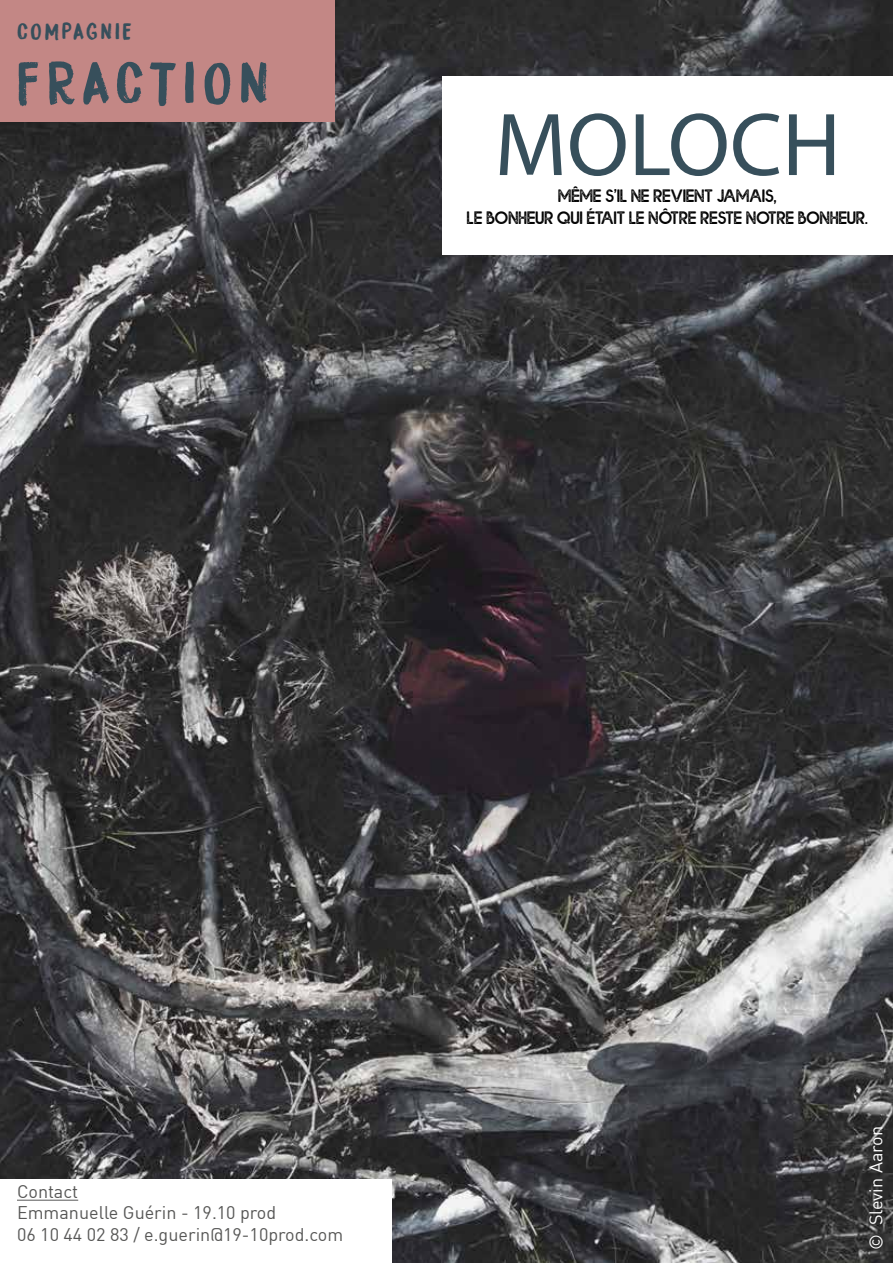
<style>
.page{position:relative;width:893px;height:1263px;background:#fff}
.page>*{position:absolute;margin:0;border:0;box-sizing:border-box;transform-origin:0 0}
.t1{font:90px "Myriad Pro";color:#374f5b}
.t2{font:54px "DK Bocadillo";letter-spacing:.11em;color:#374f5b}
.t3{font:21px "DK Bocadillo";letter-spacing:.14em;color:#374f5b}
.t4{font:18px/22.2px "Bolde Rough";color:#000;text-align:center}
.t5{font:18px/21.6px "DIN";color:#575756}
.t6{font:18px "DIN";color:#fff}
</style>
<div class="page">
<img style="left:0;top:0;width:893px;height:1263px">
<div style="left:442px;top:77px;width:451px;height:178px;background:#fff"></div>
<div style="left:0;top:0;width:334px;height:122px;background:#c38785"></div>
<div style="left:0;top:1180px;width:392px;height:83px;background:#fff"></div>
<hr style="left:17px;top:1200px;width:61px;height:1px;background:#575756">
<p class="t3" style="left:17px;top:18px;width:116px">COMPAGNIE</p>
<h2 class="t2" style="left:17px;top:49px;width:253px">FRACTION</h2>
<h1 class="t1" style="left:495px;top:89px;width:348px">MOLOCH</h1>
<p class="t4" style="left:467px;top:182px;width:402px">MÊME S’IL NE REVIENT JAMAIS,<br>LE BONHEUR QUI ÉTAIT LE NÔTRE RESTE NOTRE BONHEUR.</p>
<p class="t5" style="left:17px;top:1180px;width:328px">Contact<br>Emmanuelle Guérin - 19.10 prod<br>06 10 44 02 83 / e.guerin@19-10prod.com</p>
<p class="t6" style="left:865px;top:1250px;width:125px;rotate:-90deg">© Slevin Aaron</p>
</div>
